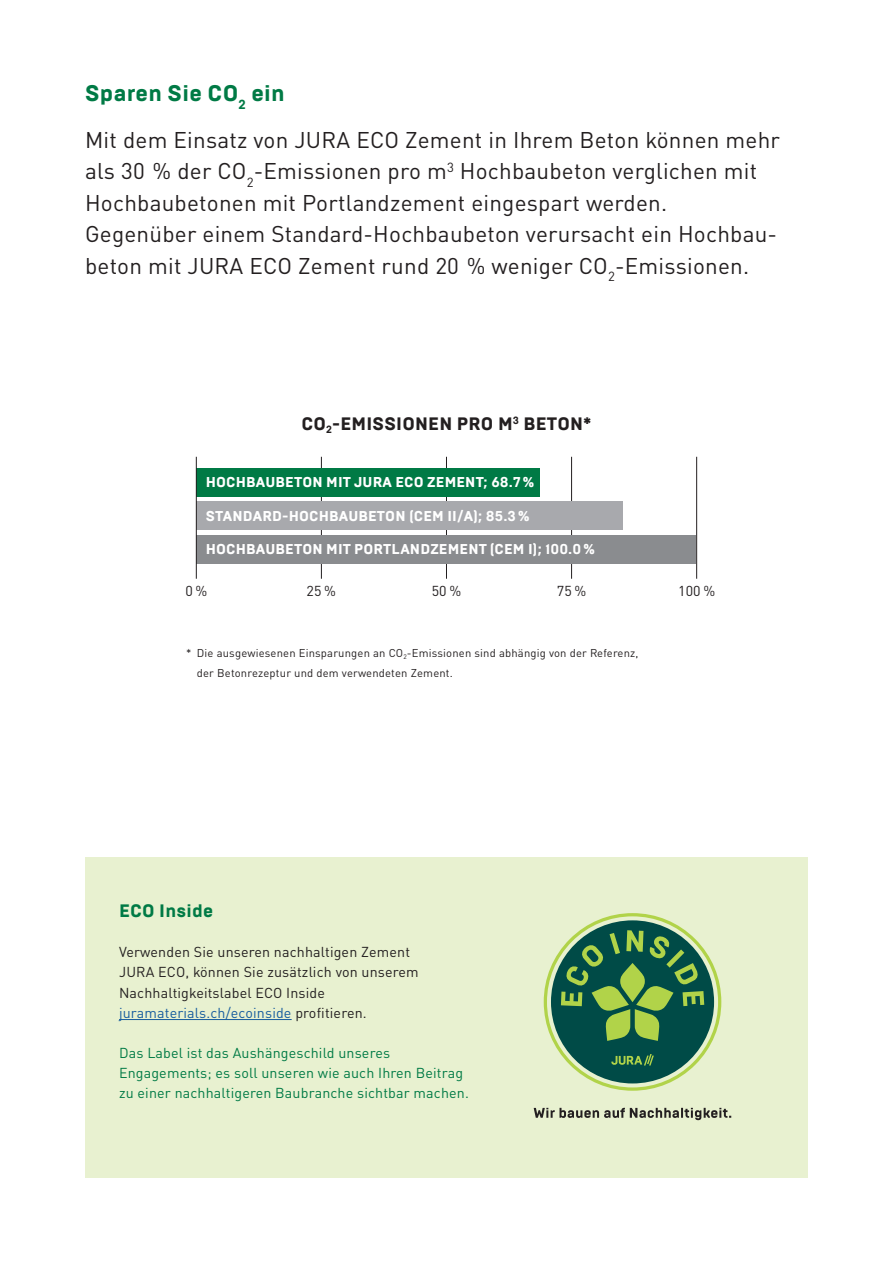
<style>
.page{position:relative;width:893px;height:1263px;background:#fff}
.page>*{position:absolute;margin:0;border:0;box-sizing:border-box;transform-origin:0 0}
.t1{font:22.5px/31.5px "DIN Pro";letter-spacing:.01em;color:#231f20}
.t2{font:800 22.5px "Brutal Type";letter-spacing:.01em;color:#007a45}
.t3{font:800 18px "Brutal Type";letter-spacing:.01em;color:#231f20}
.t4{font:800 18px "Brutal Type";letter-spacing:.01em;color:#007a45}
.t5{font:14.25px/20.1px "DIN Pro";letter-spacing:.01em;color:#231f20}
.t6{font:14.25px/20.1px "DIN Pro";letter-spacing:.01em;color:#007a45}
.t7{font:800 14.25px "Brutal Type";letter-spacing:.01em;color:#fff}
.t8{font:11.25px/20.1px "DIN Pro";letter-spacing:.015em;color:#231f20}
.s1{color:#175d9e}
</style>
<div class="page">
<div style="left:85px;top:857px;width:723px;height:321px;background:#e8f1d0"></div>
<hr style="left:321px;top:457px;width:1px;height:122px;background:#231f20">
<hr style="left:446px;top:457px;width:1px;height:122px;background:#231f20">
<hr style="left:571px;top:457px;width:1px;height:122px;background:#231f20">
<div style="left:197px;top:535px;width:499px;height:29px;background:#8a8c8f"></div>
<div style="left:197px;top:501px;width:426px;height:29px;background:#a8a9ad"></div>
<div style="left:197px;top:468px;width:343px;height:29px;background:#007a45"></div>
<hr style="left:196px;top:457px;width:1px;height:122px;background:#231f20">
<hr style="left:696px;top:457px;width:1px;height:122px;background:#231f20">
<hr style="left:119px;top:1019px;width:173px;height:1px;background:#175d9e">
<svg style="left:544px;top:913px;width:177px;height:178px"></svg>
<svg style="left:534px;top:1108px;width:197px;height:12px"></svg>
<p class="t2" style="left:85px;top:80px;width:201px">Sparen Sie CO<sub>2</sub> ein</p>
<p class="t1" style="left:85px;top:121px;width:696px">Mit dem Einsatz von JURA ECO Zement in Ihrem Beton können mehr als 30 % der CO<sub>2</sub>-Emissionen pro m<sup>3</sup> Hochbaubeton verglichen mit Hochbaubetonen mit Portlandzement eingespart werden.<br>Gegenüber einem Standard-Hochbaubeton verursacht ein Hochbau&shy;beton mit JURA ECO Zement rund 20 % weniger CO<sub>2</sub>-Emissionen.</p>
<p class="t3" style="left:301px;top:413px;width:292px">CO<sub>2</sub>-EMISSIONEN PRO M<sup>3</sup> BETON*</p>
<p class="t7" style="left:206px;top:474px;width:330px">HOCHBAUBETON MIT JURA ECO ZEMENT; 68.7%</p>
<p class="t7" style="left:206px;top:507px;width:325px">STANDARD-HOCHBAUBETON (CEM II/A); 85.3%</p>
<p class="t7" style="left:206px;top:541px;width:391px">HOCHBAUBETON MIT PORTLANDZEMENT (CEM I); 100.0%</p>
<p class="t5" style="left:185px;top:580px;width:23px">0%</p>
<p class="t5" style="left:307px;top:580px;width:31px">25%</p>
<p class="t5" style="left:432px;top:580px;width:31px">50%</p>
<p class="t5" style="left:557px;top:580px;width:31px">75%</p>
<p class="t5" style="left:678px;top:580px;width:39px">100 %</p>
<p class="t8" style="left:197px;top:641px;width:443px;text-indent:-11px">* Die ausgewiesenen Einsparungen an CO<sub>2</sub>-Emissionen sind abhängig von der Referenz, der Betonrezeptur und dem verwendeten Zement.</p>
<p class="t4" style="left:119px;top:900px;width:95px">ECO Inside</p>
<p class="t5" style="left:119px;top:941px;width:301px">Verwenden Sie unseren nachhaltigen Zement JURA ECO, können Sie zusätzlich von unserem Nachhaltigkeitslabel ECO Inside <span class="s1">juramaterials.ch/ecoinside</span> profitieren.</p>
<p class="t6" style="left:119px;top:1041px;width:351px">Das Label ist das Aushängeschild unseres<br>Engagements; es soll unseren wie auch Ihren Beitrag zu einer nachhaltigeren Baubranche sichtbar machen.</p>
</div>
